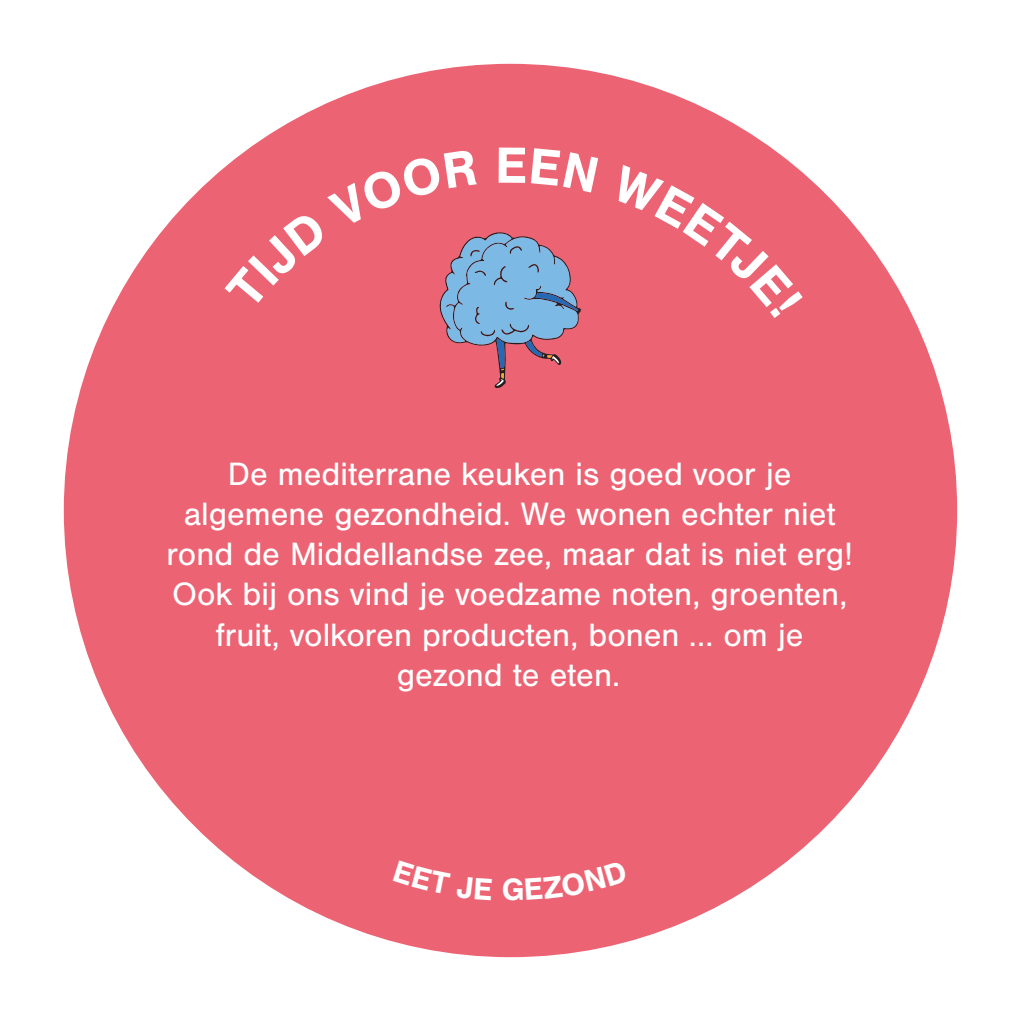
<style>
.page{position:relative;width:1021px;height:1021px;background:#fff}
.page>*{position:absolute;margin:0;border:0;box-sizing:border-box;transform-origin:0 0}
.t1{font:700 52.65px "Nimbus San";color:#fff}
.t2{font:33.52px/40.3px "Nimbus San";color:#fff;text-align:center}
.t3{font:700 31.95px "Nimbus San";color:#fff}
</style>
<div class="page">
<div style="left:64px;top:64px;width:893px;height:893px;background:#ec6473;border-radius:50%"></div>
<svg style="left:224px;top:148px;width:358px;height:240px"></svg>
<h1 class="t1" style="left:495px;top:136px;width:34px">E</h1>
<p class="t2" style="left:167px;top:454px;width:687px">De mediterrane keuken is goed voor je algemene gezondheid. We wonen echter niet rond de Middellandse zee, maar dat is niet erg!<br>Ook bij ons vind je voedzame noten, groenten, fruit, volkoren producten, bonen ... om je gezond te eten.</p>
<p class="t3" style="left:501px;top:871px;width:25px">G</p>
</div>
